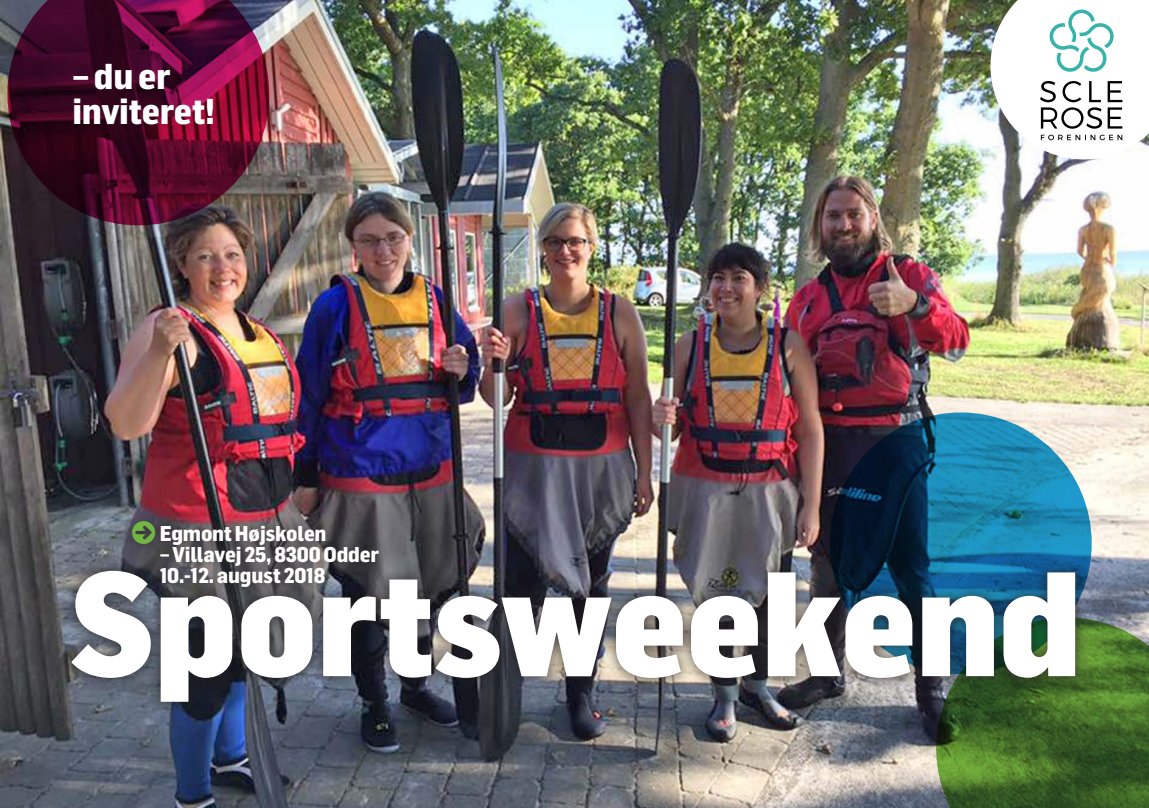
<style>
.page{position:relative;width:1149px;height:808px;background:#fff}
.page>*{position:absolute;margin:0;border:0;box-sizing:border-box;transform-origin:0 0}
.t1{font:900 145.5px "Flama Semicond";letter-spacing:-.01em;color:#fff}
.t2{font:800 35.25px/35.2px "Flama Semicond";letter-spacing:-.01em;color:#fff}
.t3{font:800 21px/21px "Flama Semicond";letter-spacing:-.01em;color:#fff}
</style>
<div class="page">
<img style="left:0;top:0;width:1148px;height:808px">
<div style="left:119px;top:508px;width:273px;height:93px;background:#231f20;opacity:.75"></div>
<svg style="left:935px;top:617px;width:213px;height:191px;background:#466c2d"></svg>
<svg style="left:829px;top:412px;width:262px;height:262px;background:#146387"></svg>
<svg style="left:7px;top:0;width:262px;height:225px;background:#511230"></svg>
<svg style="left:990px;top:0;width:158px;height:159px"></svg>
<div style="left:58px;top:557px;width:1030px;height:158px;background:#231f20;opacity:.75"></div>
<svg style="left:132px;top:521px;width:23px;height:23px"></svg>
<h2 class="t2" style="left:72px;top:58px;width:144px">–duer inviteret!</h2>
<p class="t3" style="left:160px;top:523px;width:221px">EgmontHøjskolen –Villavej 25,8300Odder<br>10.-12.august 2018</p>
<h1 class="t1" style="left:69px;top:539px;width:1013px">Sportsweekend</h1>
</div>
